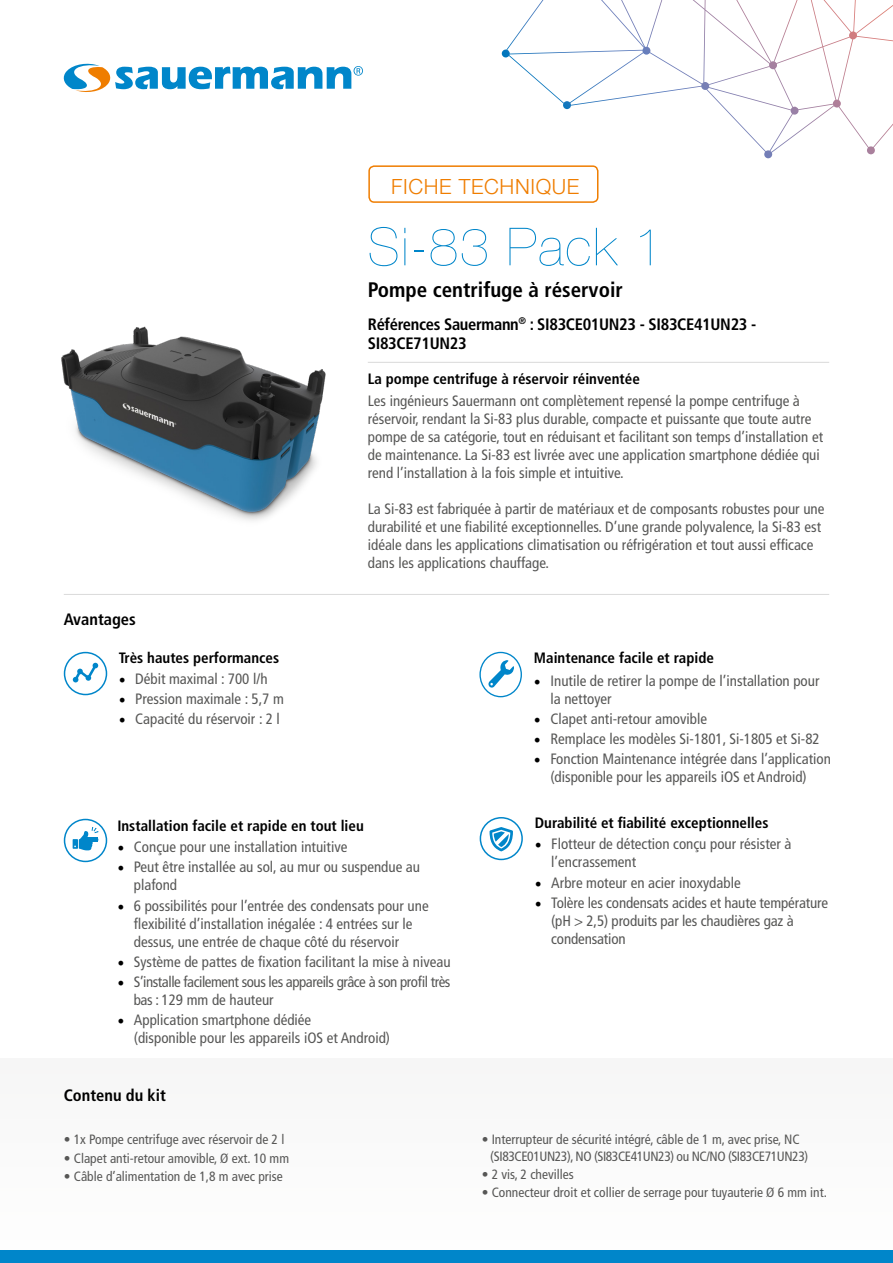
<style>
.page{position:relative;width:893px;height:1263px;background:#fff}
.page>*{position:absolute;margin:0;border:0;box-sizing:border-box;transform-origin:0 0}
.t1{font:200 52.5px "Helvetica Neue LT Std";letter-spacing:.03em;color:#0086ca}
.t2{font:700 condensed 21px "Frutiger LT Std";color:#000}
.t3{font:300 21px "Helvetica Neue LT Std";letter-spacing:.03em;color:#ef7d00}
.t4{font:700 condensed 16.5px/19.8px "Frutiger LT Std";letter-spacing:-.02em;color:#000}
.t5{font:700 condensed 16.5px "Frutiger LT Std";color:#000}
.t6{font:condensed 15px/18px "Frutiger LT Std";color:#575756}
.t7{font:700 condensed 15px "Frutiger LT Std";color:#000}
.t8{font:condensed 15px/18px "Frutiger LT Std";letter-spacing:-.03em;color:#575756}
.t9{font:condensed 13.5px/16.2px "Frutiger LT Std";color:#575756}
.s1{font-family:"Minion Pro";font-stretch:normal;font-size:18px;color:#000}
</style>
<div class="page">
<div style="left:0;top:1059px;width:893px;height:204px;background:#fafafa"></div>
<svg style="left:502px;top:0;width:391px;height:158px"></svg>
<svg style="left:64px;top:64px;width:299px;height:28px"></svg>
<div style="left:0;top:1251px;width:893px;height:12px;background:#0086ca"></div>
<hr style="left:64px;top:594px;width:765px;height:1px;background:#dadada">
<hr style="left:368px;top:362px;width:461px;height:1px;background:#dadada">
<div style="left:368px;top:165px;width:230px;height:38px;border:2px solid #ef7d00;border-radius:5px"></div>
<img style="left:61px;top:326px;width:265px;height:195px">
<div style="left:480px;top:817px;width:43px;height:43px;border:2px solid #0086ca;border-radius:50%"></div>
<svg style="left:490px;top:827px;width:23px;height:24px"></svg>
<div style="left:64px;top:819px;width:43px;height:43px;border:2px solid #0086ca;border-radius:50%"></div>
<svg style="left:73px;top:827px;width:25px;height:23px"></svg>
<div style="left:64px;top:652px;width:43px;height:43px;border:2px solid #0086ca;border-radius:50%"></div>
<svg style="left:73px;top:663px;width:25px;height:19px"></svg>
<svg style="left:480px;top:652px;width:41px;height:45px"></svg>
<div style="left:479px;top:652px;width:43px;height:45px;border:1px solid #0086ca;border-radius:50%"></div>
<svg style="left:488px;top:660px;width:26px;height:28px"></svg>
<h2 class="t3" style="left:391px;top:173px;width:190px">FICHE TECHNIQUE</h2>
<p class="t5" style="left:64px;top:610px;width:74px">Avantages</p>
<p class="t7" style="left:119px;top:649px;width:162px">Très hautes performances</p>
<p class="t6" style="left:119px;top:670px;width:150px"><span class="s1">•</span> Débit maximal : 700 l/h</p>
<p class="t6" style="left:119px;top:690px;width:167px"><span class="s1">•</span> Pression maximale : 5,7 m</p>
<p class="t6" style="left:119px;top:710px;width:163px"><span class="s1">•</span> Capacité du réservoir : 2 l</p>
<h1 class="t1" style="left:368px;top:216px;width:297px">Si-83 Pack 1</h1>
<h2 class="t2" style="left:368px;top:277px;width:257px">Pompe centrifuge à réservoir</h2>
<p class="t4" style="left:368px;top:314px;width:390px">Références Sauermann<sup>®</sup> : SI83CE01UN23 - SI83CE41UN23 -<br>SI83CE71UN23</p>
<p class="t7" style="left:368px;top:370px;width:274px">La pompe centrifuge à réservoir réinventée</p>
<p class="t6" style="left:368px;top:392px;width:457px">Les ingénieurs Sauermann ont complètement repensé la pompe centrifuge à réservoir, rendant la Si-83 plus durable, compacte et puissante que toute autre pompe de sa catégorie, tout en réduisant et facilitant son temps d’installation et de maintenance. La Si-83 est livrée avec une application smartphone dédiée qui rend l’installation à la fois simple et intuitive.</p>
<p class="t6" style="left:368px;top:500px;width:458px">La Si-83 est fabriquée à partir de matériaux et de composants robustes pour une durabilité et une fiabilité exceptionnelles. D’une grande polyvalence, la Si-83 est idéale dans les applications climatisation ou réfrigération et tout aussi efficace dans les applications chauffage.</p>
<p class="t7" style="left:534px;top:649px;width:181px">Maintenance facile et rapide</p>
<p class="t6" style="left:550px;top:672px;width:271px;text-indent:-16px"><span class="s1">•</span> Inutile de retirer la pompe de l’installation pour la nettoyer</p>
<p class="t6" style="left:534px;top:710px;width:175px"><span class="s1">•</span> Clapet anti-retour amovible</p>
<p class="t6" style="left:534px;top:730px;width:287px"><span class="s1">•</span> Remplace les modèles Si-1801, Si-1805 et Si-82</p>
<p class="t6" style="left:534px;top:750px;width:298px;text-align:center"><span class="s1">•</span> Fonction Maintenance intégrée dans l’application (disponible pour les appareils iOS et Android)</p>
<p class="t7" style="left:117px;top:817px;width:248px">Installation facile et rapide en tout lieu</p>
<p class="t6" style="left:117px;top:838px;width:232px"><span class="s1">•</span> Conçue pour une installation intuitive</p>
<p class="t6" style="left:134px;top:858px;width:288px;text-indent:-16px"><span class="s1">•</span> Peut être installée au sol, au mur ou suspendue au plafond</p>
<p class="t6" style="left:134px;top:896px;width:296px;text-indent:-16px"><span class="s1">•</span> 6 possibilités pour l’entrée des condensats pour une flexibilité d’installation inégalée : 4 entrées sur le dessus, une entrée de chaque côté du réservoir</p>
<p class="t6" style="left:117px;top:953px;width:335px"><span class="s1">•</span> Système de pattes de fixation facilitant la mise à niveau</p>
<p class="t8" style="left:134px;top:973px;width:318px;text-indent:-16px"><span class="s1">•</span> S’installe facilement sous les appareils grâce à son profil très bas : 129 mm de hauteur</p>
<p class="t6" style="left:134px;top:1011px;width:258px;text-indent:-16px"><span class="s1">•</span> Application smartphone dédiée<br>(disponible pour les appareils iOS et Android)</p>
<p class="t5" style="left:64px;top:1085px;width:104px">Contenu du kit</p>
<p class="t9" style="left:64px;top:1132px;width:222px">• 1x Pompe centrifuge avec réservoir de 2 l</p>
<p class="t9" style="left:64px;top:1150px;width:227px">• Clapet anti-retour amovible, Ø ext. 10 mm</p>
<p class="t9" style="left:64px;top:1168px;width:221px">• Câble d’alimentation de 1,8 m avec prise</p>
<p class="t7" style="left:535px;top:814px;width:235px">Durabilité et fiabilité exceptionnelles</p>
<p class="t6" style="left:551px;top:835px;width:242px;text-indent:-16px"><span class="s1">•</span> Flotteur de détection conçu pour résister à l’encrassement</p>
<p class="t6" style="left:535px;top:873px;width:207px"><span class="s1">•</span> Arbre moteur en acier inoxydable</p>
<p class="t6" style="left:551px;top:893px;width:278px;text-indent:-16px"><span class="s1">•</span> Tolère les condensats acides et haute température (pH &gt; 2,5) produits par les chaudières gaz à condensation</p>
<p class="t9" style="left:490px;top:1132px;width:319px;text-indent:-9px">• Interrupteur de sécurité intégré, câble de 1 m, avec prise, NC (SI83CE01UN23), NO (SI83CE41UN23) ou NC/NO (SI83CE71UN23)</p>
<p class="t9" style="left:482px;top:1166px;width:94px">• 2 vis, 2 chevilles</p>
<p class="t9" style="left:482px;top:1184px;width:347px">• Connecteur droit et collier de serrage pour tuyauterie Ø 6 mm int.</p>
</div>
